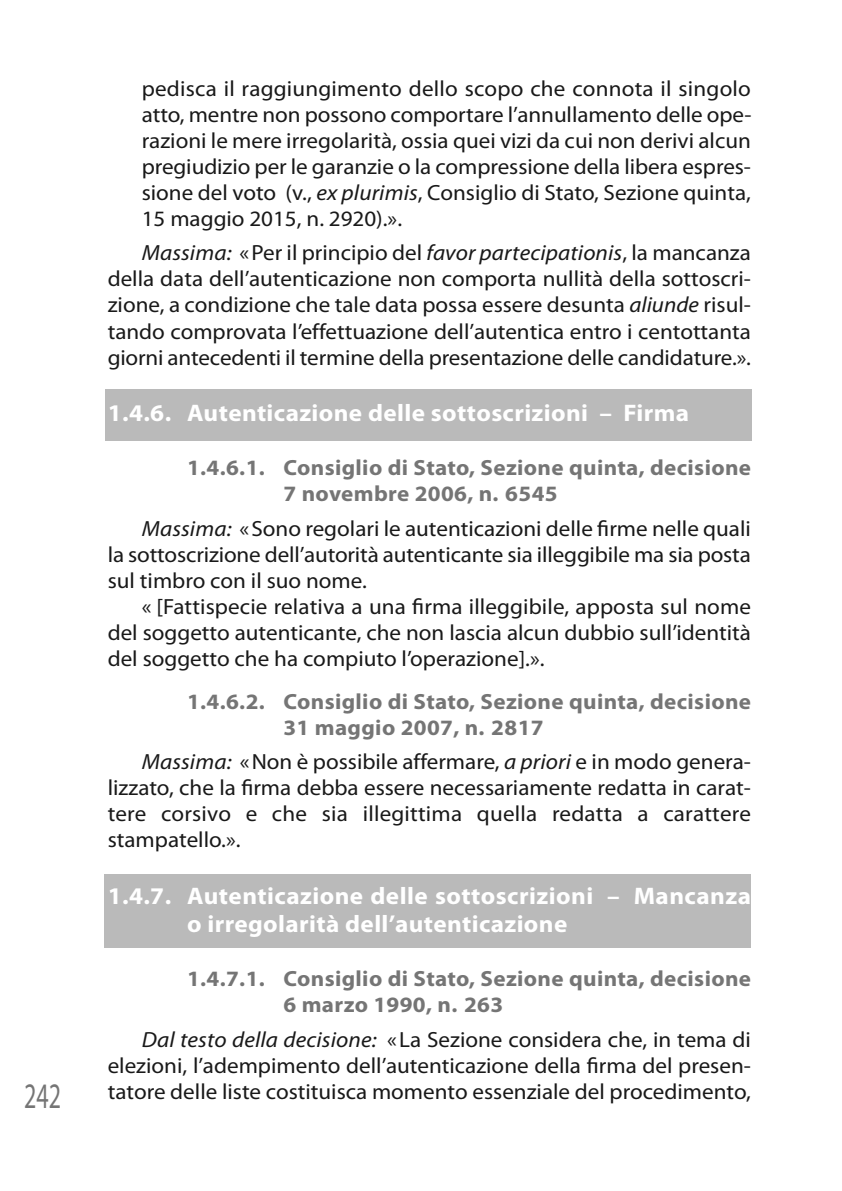
<style>
.page{position:relative;width:842px;height:1191px;background:#fff}
.page>*{position:absolute;margin:0;border:0;box-sizing:border-box;transform-origin:0 0}
.t1{font:36px "Myriad Pro";color:#757575;scale:.67 1}
.t2{font:700 24px/28px "Myriad Pro";letter-spacing:.015em;color:#fff;scale:1.05 1}
.t3{font:22px/26px "Myriad Pro";color:#191919;text-align:justify;scale:1.05 1}
.t4{font:700 22px/26px "Myriad Pro";letter-spacing:.015em;color:#757575;scale:1.05 1}
.s1{font-style:italic}
</style>
<div class="page">
<div style="left:105px;top:389px;width:646px;height:51px;background:#bababa"></div>
<div style="left:104px;top:874px;width:646px;height:74px;background:#bababa"></div>
<p class="t1" style="left:24px;top:1082px;width:57px">242</p>
<p class="t3" style="left:142px;top:77px;width:582px">pedisca il raggiungimento dello scopo che connota il singolo atto, mentre non possono comportare l’annullamento delle ope&shy;razioni le mere irregolarità, ossia quei vizi da cui non derivi alcun pregiudizio per le garanzie o la compressione della libera espres&shy;sione del voto (v., <span class="s1">ex plurimis</span>, Consiglio di Stato, Sezione quinta, 15 maggio 2015, n. 2920).».</p>
<p class="t3" style="left:108px;top:242px;width:614px;text-indent:34px"><span class="s1">Massima:</span> «Per il principio del <span class="s1">favor partecipationis</span>, la mancanza della data dell’autenticazione non comporta nullità della sottoscri&shy;zione, a condizione che tale data possa essere desunta <span class="s1">aliunde</span> risul&shy;tando comprovata l’effettuazione dell’autentica entro i centottanta giorni antecedenti il termine della presentazione delle candidature.».</p>
<p class="t2" style="left:108px;top:401px;width:555px">1.4.6. Autenticazione delle sottoscrizioni – Firma</p>
<p class="t4" style="left:283px;top:457px;width:447px;text-indent:-96px">1.4.6.1. Consiglio di Stato, Sezione quinta, decisione<br>7 novembre 2006, n. 6545</p>
<p class="t3" style="left:108px;top:517px;width:614px;text-indent:34px"><span class="s1">Massima:</span> «Sono regolari le autenticazioni delle firme nelle quali la sottoscrizione dell’autorità autenticante sia illeggibile ma sia posta sul timbro con il suo nome.</p>
<p class="t3" style="left:108px;top:595px;width:614px;text-indent:34px">« [Fattispecie relativa a una firma illeggibile, apposta sul nome del soggetto autenticante, che non lascia alcun dubbio sull’identità del soggetto che ha compiuto l’operazione].».</p>
<p class="t4" style="left:283px;top:690px;width:447px;text-indent:-96px">1.4.6.2. Consiglio di Stato, Sezione quinta, decisione<br>31 maggio 2007, n. 2817</p>
<p class="t3" style="left:108px;top:751px;width:614px;text-indent:34px"><span class="s1">Massima:</span> «Non è possibile affermare, <span class="s1">a priori</span> e in modo genera&shy;lizzato, che la firma debba essere necessariamente redatta in carat&shy;tere corsivo e che sia illegittima quella redatta a carattere stampatello.».</p>
<p class="t2" style="left:187px;top:883px;width:538px;text-indent:-79px">1.4.7. Autenticazione delle sottoscrizioni – Mancanza o irregolarità dell’autenticazione</p>
<p class="t4" style="left:283px;top:967px;width:447px;text-indent:-96px">1.4.7.1. Consiglio di Stato, Sezione quinta, decisione<br>6 marzo 1990, n. 263</p>
<p class="t3" style="left:108px;top:1028px;width:614px;text-indent:34px"><span class="s1">Dal testo della decisione:</span> «La Sezione considera che, in tema di elezioni, l’adempimento dell’autenticazione della firma del presen&shy;tatore delle liste costituisca momento essenziale del procedimento,</p>
</div>
